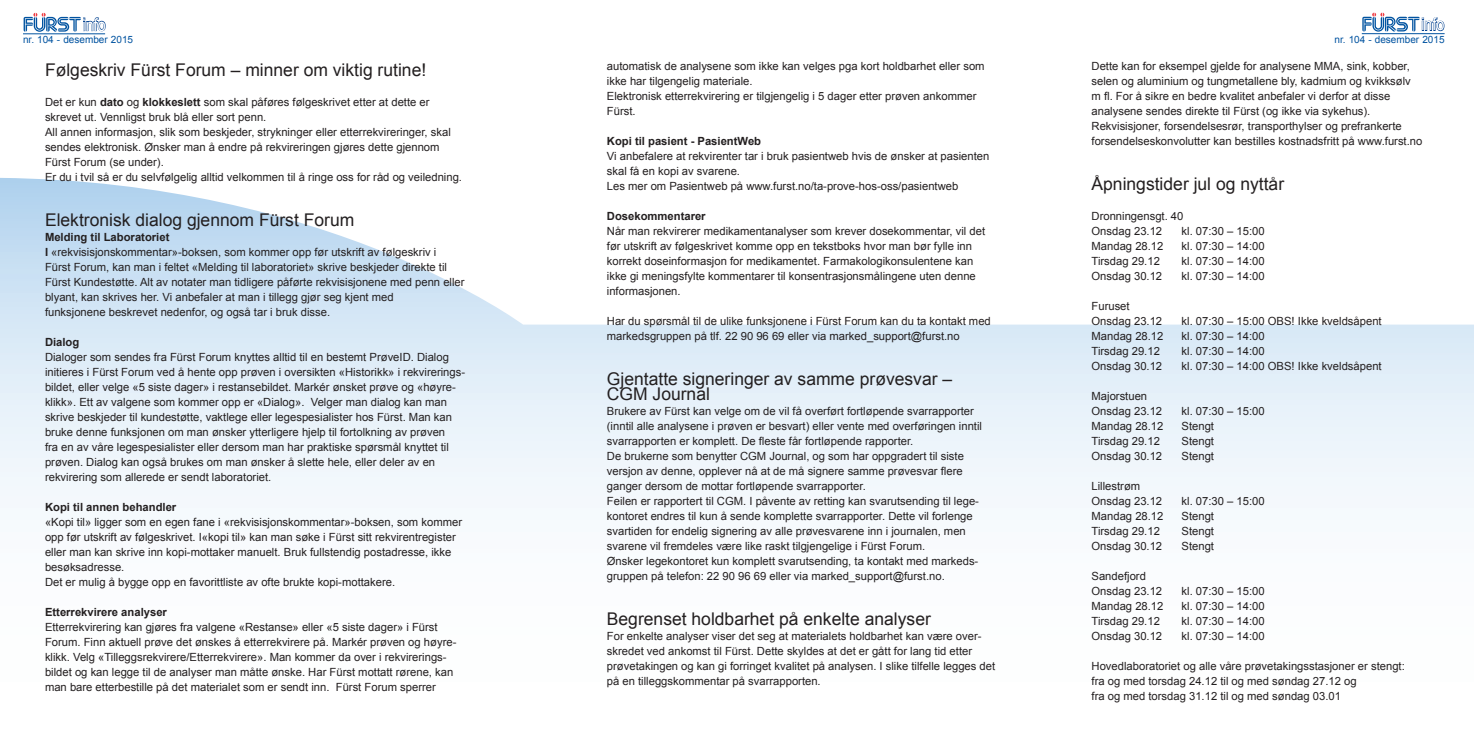
<style>
.page{position:relative;width:1474px;height:745px;background:#fff}
.page>*{position:absolute;margin:0;border:0;box-sizing:border-box;transform-origin:0 0}
.t1{font:17.5px/15px "Arial";color:#231f20}
.t2{font:17.5px "Arial Narrow";color:#fff}
.t3{font:11.25px/15px "Arial";color:#231f20}
.t4{font:700 11.25px "Arial";color:#231f20}
.t5{font:10px "Arial";color:#0153a0}
.s1{font-weight:700}
</style>
<div class="page">
<svg style="left:0;top:178px;width:1474px;height:330px"></svg>
<hr style="left:1362px;top:33px;width:82px;height:1px;background:#0153a0">
<svg style="left:1362px;top:13px;width:82px;height:19px"></svg>
<hr style="left:23px;top:33px;width:82px;height:1px;background:#0153a0">
<svg style="left:24px;top:13px;width:82px;height:19px"></svg>
<h1 class="t2" style="left:83px;top:12px;width:25px">info</h1>
<h1 class="t2" style="left:1421px;top:11px;width:25px">info</h1>
<p class="t5" style="left:23px;top:33px;width:112px">nr. 104 - desember 2015</p>
<p class="t5" style="left:1334px;top:33px;width:112px">nr. 104 - desember 2015</p>
<h1 class="t1" style="left:45px;top:62px;width:383px">Følgeskriv Fürst Forum – minner om viktig rutine!</h1>
<p class="t3" style="left:45px;top:94px;width:419px">Det er kun <span class="s1">dato</span> og <span class="s1">klokkeslett</span> som skal påføres følgeskrivet etter at dette er skrevet ut. Vennligst bruk blå eller sort penn.<br>All annen informasjon, slik som beskjeder, strykninger eller etterrekvireringer, skal sendes elektronisk. Ønsker man å endre på rekvireringen gjøres dette gjennom Fürst Forum (se under).<br>Er du i tvil så er du selvfølgelig alltid velkommen til å ringe oss for råd og veiledning.</p>
<h1 class="t1" style="left:45px;top:212px;width:311px">Elektronisk dialog gjennom Fürst Forum</h1>
<p class="t3" style="left:45px;top:229px;width:421px"><span class="s1">Melding til Laboratoriet<br>I</span> «rekvisisjonskommentar»-boksen, som kommer opp før utskrift av følgeskriv i Fürst Forum, kan man i feltet «Melding til laboratoriet» skrive beskjeder direkte til Fürst Kundestøtte. Alt av notater man tidligere påførte rekvisisjonene med penn eller blyant, kan skrives her. Vi anbefaler at man i tillegg gjør seg kjent med<br>funksjonene beskrevet nedenfor, og også tar i bruk disse.</p>
<p class="t4" style="left:45px;top:334px;width:36px">Dialog</p>
<p class="t3" style="left:45px;top:349px;width:422px">Dialoger som sendes fra Fürst Forum knyttes alltid til en bestemt PrøveID. Dialog initieres i Fürst Forum ved å hente opp prøven i oversikten «Historikk» i rekvirerings&shy;bildet, eller velge «5 siste dager» i restansebildet. Markér ønsket prøve og «høyre&shy;klikk». Ett av valgene som kommer opp er «Dialog». Velger man dialog kan man skrive beskjeder til kundestøtte, vaktlege eller legespesialister hos Fürst. Man kan bruke denne funksjonen om man ønsker ytterligere hjelp til fortolkning av prøven<br>fra en av våre legespesialister eller dersom man har praktiske spørsmål knyttet til prøven. Dialog kan også brukes om man ønsker å slette hele, eller deler av en rekvirering som allerede er sendt laboratoriet.</p>
<p class="t4" style="left:45px;top:499px;width:133px">Kopi til annen behandler</p>
<p class="t3" style="left:45px;top:514px;width:419px">«Kopi til» ligger som en egen fane i «rekvisisjonskommentar»-boksen, som kommer opp før utskrift av følgeskrivet. I«kopi til» kan man søke i Fürst sitt rekvirentregister eller man kan skrive inn kopi-mottaker manuelt. Bruk fullstendig postadresse, ikke besøksadresse.<br>Det er mulig å bygge opp en favorittliste av ofte brukte kopi-mottakere.</p>
<p class="t4" style="left:45px;top:604px;width:123px">Etterrekvirere analyser</p>
<p class="t3" style="left:45px;top:619px;width:413px">Etterrekvirering kan gjøres fra valgene «Restanse» eller «5 siste dager» i Fürst Forum. Finn aktuell prøve det ønskes å etterrekvirere på. Markér prøven og høyre&shy;klikk. Velg «Tilleggsrekvirere/Etterrekvirere». Man kommer da over i rekvirerings&shy;bildet og kan legge til de analyser man måtte ønske. Har Fürst mottatt rørene, kan man bare etterbestille på det materialet som er sendt inn. Fürst Forum sperrer</p>
<p class="t3" style="left:1091px;top:58px;width:332px">Dette kan for eksempel gjelde for analysene MMA, sink, kobber, selen og aluminium og tungmetallene bly, kadmium og kvikksølv m fl. For å sikre en bedre kvalitet anbefaler vi derfor at disse analysene sendes direkte til Fürst (og ikke via sykehus).<br>Rekvisisjoner, forsendelsesrør, transporthylser og prefrankerte forsendelseskonvolutter kan bestilles kostnadsfritt på www.furst.no</p>
<h1 class="t1" style="left:1091px;top:176px;width:194px">Åpningstider jul og nyttår</h1>
<p class="t3" style="left:1091px;top:208px;width:93px">Dronningensgt. 40<br>Onsdag 23.12</p>
<p class="t3" style="left:607px;top:58px;width:379px">automatisk de analysene som ikke kan velges pga kort holdbarhet eller som ikke har tilgengelig materiale.<br>Elektronisk etterrekvirering er tilgjengelig i 5 dager etter prøven ankommer Fürst.</p>
<p class="t4" style="left:607px;top:133px;width:156px">Kopi til pasient - PasientWeb</p>
<p class="t3" style="left:607px;top:148px;width:384px">Vi anbefalere at rekvirenter tar i bruk pasientweb hvis de ønsker at pasienten skal få en kopi av svarene.<br>Les mer om Pasientweb på www.furst.no/ta-prove-hos-oss/pasientweb</p>
<p class="t4" style="left:607px;top:208px;width:100px">Dosekommentarer</p>
<p class="t3" style="left:607px;top:223px;width:380px">Når man rekvirerer medikamentanalyser som krever dosekommentar, vil det før utskrift av følgeskrivet komme opp en tekstboks hvor man bør fylle inn korrekt doseinformasjon for medikamentet. Farmakologikonsulentene kan ikke gi meningsfylte kommentarer til konsentrasjonsmålingene uten denne informasjonen.</p>
<p class="t3" style="left:607px;top:313px;width:385px">Har du spørsmål til de ulike funksjonene i Fürst Forum kan du ta kontakt med markedsgruppen på tlf. 22 90 96 69 eller via marked_support@furst.no</p>
<h1 class="t1" style="left:607px;top:371px;width:347px">Gjentatte signeringer av samme prøvesvar –<br>CGM Journal</h1>
<p class="t3" style="left:607px;top:403px;width:377px">Brukere av Fürst kan velge om de vil få overført fortløpende svarrapporter (inntil alle analysene i prøven er besvart) eller vente med overføringen inntil svarrapporten er komplett. De fleste får fortløpende rapporter.<br>De brukerne som benytter CGM Journal, og som har oppgradert til siste versjon av denne, opplever nå at de må signere samme prøvesvar flere ganger dersom de mottar fortløpende svarrapporter.<br>Feilen er rapportert til CGM. I påvente av retting kan svarutsending til lege&shy;kontoret endres til kun å sende komplette svarrapporter. Dette vil forlenge svartiden for endelig signering av alle prøvesvarene inn i journalen, men svarene vil fremdeles være like raskt tilgjengelige i Fürst Forum.<br>Ønsker legekontoret kun komplett svarutsending, ta kontakt med markeds&shy;gruppen på telefon: 22 90 96 69 eller via marked_support@furst.no.</p>
<h1 class="t1" style="left:607px;top:611px;width:325px">Begrenset holdbarhet på enkelte analyser</h1>
<p class="t3" style="left:607px;top:628px;width:390px">For enkelte analyser viser det seg at materialets holdbarhet kan være over&shy;skredet ved ankomst til Fürst. Dette skyldes at det er gått for lang tid etter prøvetakingen og kan gi forringet kvalitet på analysen. I slike tilfelle legges det på en tilleggskommentar på svarrapporten.</p>
<p class="t3" style="left:1181px;top:223px;width:85px">kl. 07:30 – 15:00</p>
<p class="t3" style="left:1091px;top:238px;width:73px">Mandag 28.12</p>
<p class="t3" style="left:1181px;top:238px;width:85px">kl. 07:30 – 14:00</p>
<p class="t3" style="left:1091px;top:253px;width:70px">Tirsdag 29.12</p>
<p class="t3" style="left:1181px;top:253px;width:85px">kl. 07:30 – 14:00</p>
<p class="t3" style="left:1091px;top:268px;width:72px">Onsdag 30.12</p>
<p class="t3" style="left:1181px;top:268px;width:85px">kl. 07:30 – 14:00</p>
<p class="t3" style="left:1091px;top:298px;width:72px">Furuset<br>Onsdag 23.12</p>
<p class="t3" style="left:1181px;top:313px;width:202px">kl. 07:30 – 15:00 OBS! Ikke kveldsåpent</p>
<p class="t3" style="left:1091px;top:328px;width:73px">Mandag 28.12</p>
<p class="t3" style="left:1181px;top:328px;width:85px">kl. 07:30 – 14:00</p>
<p class="t3" style="left:1091px;top:343px;width:70px">Tirsdag 29.12</p>
<p class="t3" style="left:1181px;top:343px;width:85px">kl. 07:30 – 14:00</p>
<p class="t3" style="left:1091px;top:358px;width:72px">Onsdag 30.12</p>
<p class="t3" style="left:1181px;top:358px;width:202px">kl. 07:30 – 14:00 OBS! Ikke kveldsåpent</p>
<p class="t3" style="left:1091px;top:388px;width:72px">Majorstuen<br>Onsdag 23.12</p>
<p class="t3" style="left:1181px;top:403px;width:85px">kl. 07:30 – 15:00</p>
<p class="t3" style="left:1091px;top:418px;width:73px">Mandag 28.12</p>
<p class="t3" style="left:1181px;top:418px;width:34px">Stengt</p>
<p class="t3" style="left:1091px;top:433px;width:70px">Tirsdag 29.12</p>
<p class="t3" style="left:1181px;top:433px;width:34px">Stengt</p>
<p class="t3" style="left:1091px;top:448px;width:72px">Onsdag 30.12</p>
<p class="t3" style="left:1181px;top:448px;width:34px">Stengt</p>
<p class="t3" style="left:1091px;top:478px;width:72px">Lillestrøm<br>Onsdag 23.12</p>
<p class="t3" style="left:1181px;top:493px;width:85px">kl. 07:30 – 15:00</p>
<p class="t3" style="left:1091px;top:508px;width:73px">Mandag 28.12</p>
<p class="t3" style="left:1181px;top:508px;width:34px">Stengt</p>
<p class="t3" style="left:1091px;top:523px;width:70px">Tirsdag 29.12</p>
<p class="t3" style="left:1181px;top:523px;width:34px">Stengt</p>
<p class="t3" style="left:1091px;top:538px;width:72px">Onsdag 30.12</p>
<p class="t3" style="left:1181px;top:538px;width:34px">Stengt</p>
<p class="t3" style="left:1091px;top:568px;width:72px">Sandefjord<br>Onsdag 23.12</p>
<p class="t3" style="left:1181px;top:583px;width:85px">kl. 07:30 – 15:00</p>
<p class="t3" style="left:1091px;top:598px;width:73px">Mandag 28.12</p>
<p class="t3" style="left:1181px;top:598px;width:85px">kl. 07:30 – 14:00</p>
<p class="t3" style="left:1091px;top:613px;width:70px">Tirsdag 29.12</p>
<p class="t3" style="left:1181px;top:613px;width:85px">kl. 07:30 – 14:00</p>
<p class="t3" style="left:1091px;top:628px;width:72px">Onsdag 30.12</p>
<p class="t3" style="left:1181px;top:628px;width:85px">kl. 07:30 – 14:00</p>
<p class="t3" style="left:1091px;top:658px;width:315px">Hovedlaboratoriet og alle våre prøvetakingsstasjoner er stengt: fra og med torsdag 24.12 til og med søndag 27.12 og<br>fra og med torsdag 31.12 til og med søndag 03.01</p>
</div>
